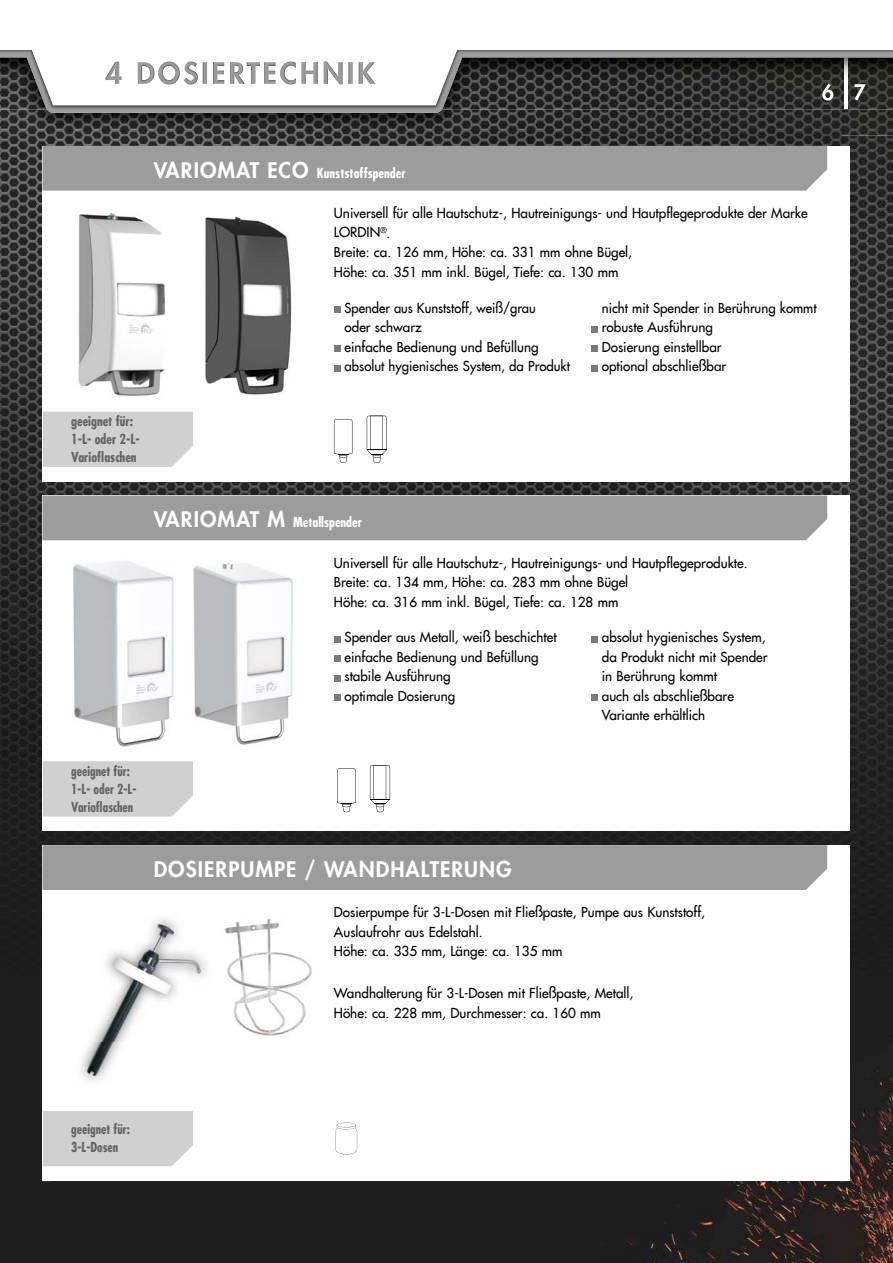
<style>
.page{position:relative;width:893px;height:1263px;background:#fff}
.page>*{position:absolute;margin:0;border:0;box-sizing:border-box;transform-origin:0 0}
.t1{font:800 21px "Futura LT";letter-spacing:.05em;color:#fff}
.t2{font:13.5px/19.5px "Futura LT";color:#000}
.t3{font:13.5px/19.5px "Futura LT";color:#000;scale:.96 1}
.t4{font:700 condensed 13.5px/18px "Futura LT";color:#636362;scale:.95 1}
.t5{font:700 condensed 13.5px "Futura LT";color:#fff}
.t6{font:700 condensed 13.5px/18px "Futura LT";color:#636362}
.s1{font-weight:800;font-stretch:normal;font-size:21px}
</style>
<div class="page">
<img style="left:0;top:135px;width:841px;height:752px">
<img style="left:841px;top:135px;width:52px;height:1128px">
<div style="left:0;top:887px;width:52px;height:376px;background:#1e1e1e"></div>
<img style="left:52px;top:1181px;width:789px;height:82px">
<div style="left:43px;top:146px;width:807px;height:336px;background:#fff"></div>
<div style="left:43px;top:495px;width:807px;height:336px;background:#fff"></div>
<div style="left:43px;top:845px;width:807px;height:336px;background:#fff"></div>
<div style="left:43px;top:495px;width:784px;height:45px;background:#9c9c9c"></div>
<div style="left:43px;top:845px;width:784px;height:45px;background:#9c9c9c"></div>
<div style="left:43px;top:146px;width:784px;height:45px;background:#9c9c9c"></div>
<div style="left:334px;top:306px;width:6px;height:7px;background:#7a7a7a"></div>
<div style="left:334px;top:345px;width:6px;height:7px;background:#7a7a7a"></div>
<svg style="left:334px;top:365px;width:6px;height:6px"></svg>
<div style="left:591px;top:326px;width:7px;height:6px;background:#7a7a7a"></div>
<div style="left:591px;top:345px;width:7px;height:7px;background:#7a7a7a"></div>
<div style="left:591px;top:365px;width:7px;height:6px;background:#7a7a7a"></div>
<svg style="left:334px;top:636px;width:6px;height:6px"></svg>
<svg style="left:334px;top:656px;width:6px;height:6px"></svg>
<svg style="left:334px;top:675px;width:6px;height:6px"></svg>
<svg style="left:334px;top:695px;width:6px;height:6px"></svg>
<div style="left:591px;top:636px;width:7px;height:6px;background:#7a7a7a"></div>
<div style="left:591px;top:695px;width:7px;height:6px;background:#7a7a7a"></div>
<div style="left:43px;top:412px;width:150px;height:55px;background:#d0d0d0"></div>
<div style="left:43px;top:761px;width:150px;height:55px;background:#d0d0d0"></div>
<div style="left:43px;top:1111px;width:150px;height:55px;background:#d0d0d0"></div>
<img style="left:0;top:113px;width:893px;height:22px">
<svg style="left:0;top:105px;width:893px;height:8px;background:#6d6d6c"></svg>
<img style="left:442px;top:105px;width:451px;height:4px">
<img style="left:844px;top:105px;width:3px;height:4px">
<img style="left:0;top:105px;width:47px;height:4px">
<svg style="left:0;top:50px;width:893px;height:55px"></svg>
<img style="left:106px;top:62px;width:269px;height:22px">
<img style="left:78px;top:213px;width:87px;height:183px">
<img style="left:205px;top:216px;width:87px;height:179px">
<svg style="left:334px;top:419px;width:18px;height:44px"></svg>
<svg style="left:367px;top:416px;width:20px;height:47px"></svg>
<img style="left:73px;top:561px;width:220px;height:186px">
<svg style="left:337px;top:768px;width:19px;height:44px"></svg>
<svg style="left:370px;top:765px;width:20px;height:47px"></svg>
<img style="left:81px;top:918px;width:126px;height:163px">
<img style="left:225px;top:919px;width:87px;height:117px">
<svg style="left:336px;top:1122px;width:21px;height:32px"></svg>
<p class="t5" style="left:154px;top:164px;width:253px"><span class="s1">VARIOMAT ECO</span> Kunststoffspender</p>
<p class="t2" style="left:334px;top:203px;width:475px">Universell für alle Hautschutz-, Hautreinigungs- und Hautpflegeprodukte der Marke LORDIN<sup>®</sup>.<br>Breite: ca. 126 mm, Höhe: ca. 331 mm ohne Bügel,<br>Höhe: ca. 351 mm inkl. Bügel, Tiefe: ca. 130 mm</p>
<p class="t3" style="left:345px;top:298px;width:236px">Spender aus Kunststoff, weiß/grau<br>oder schwarz<br>einfache Bedienung und Befüllung absolut hygienisches System, da Produkt</p>
<p class="t2" style="left:602px;top:298px;width:216px">nicht mit Spender in Berührung kommt robuste Ausführung<br>Dosierung einstellbar<br>optional abschließbar</p>
<p class="t6" style="left:71px;top:412px;width:70px">geeignet für:<br>1-L- oder 2-L-<br>Varioflaschen</p>
<p class="t5" style="left:154px;top:514px;width:210px"><span class="s1">VARIOMAT M</span> Metallspender</p>
<p class="t2" style="left:334px;top:553px;width:415px">Universell für alle Hautschutz-, Hautreinigungs- und Hautpflegeprodukte.<br>Breite: ca. 134 mm, Höhe: ca. 283 mm ohne Bügel<br>Höhe: ca. 316 mm inkl. Bügel, Tiefe: ca. 128 mm</p>
<p class="t2" style="left:345px;top:628px;width:214px">Spender aus Metall, weiß beschichtet einfache Bedienung und Befüllung stabile Ausführung<br>optimale Dosierung</p>
<p class="t2" style="left:602px;top:628px;width:167px">absolut hygienisches System, da Produkt nicht mit Spender in Berührung kommt<br>auch als abschließbare<br>Variante erhältlich</p>
<p class="t4" style="left:71px;top:762px;width:70px">geeignet für:<br>1-L- oder 2-L-<br>Varioflaschen</p>
<h1 class="t1" style="left:154px;top:855px;width:359px">DOSIERPUMPE / WANDHALTERUNG</h1>
<p class="t2" style="left:334px;top:902px;width:373px">Dosierpumpe für 3-L-Dosen mit Fließpaste, Pumpe aus Kunststoff,<br>Auslaufrohr aus Edelstahl.<br>Höhe: ca. 335 mm, Länge: ca. 135 mm</p>
<p class="t2" style="left:334px;top:983px;width:301px">Wandhalterung für 3-L-Dosen mit Fließpaste, Metall,<br>Höhe: ca. 228 mm, Durchmesser: ca. 160 mm</p>
<p class="t4" style="left:71px;top:1120px;width:63px">geeignet für:<br>3-L-Dosen</p>
</div>
